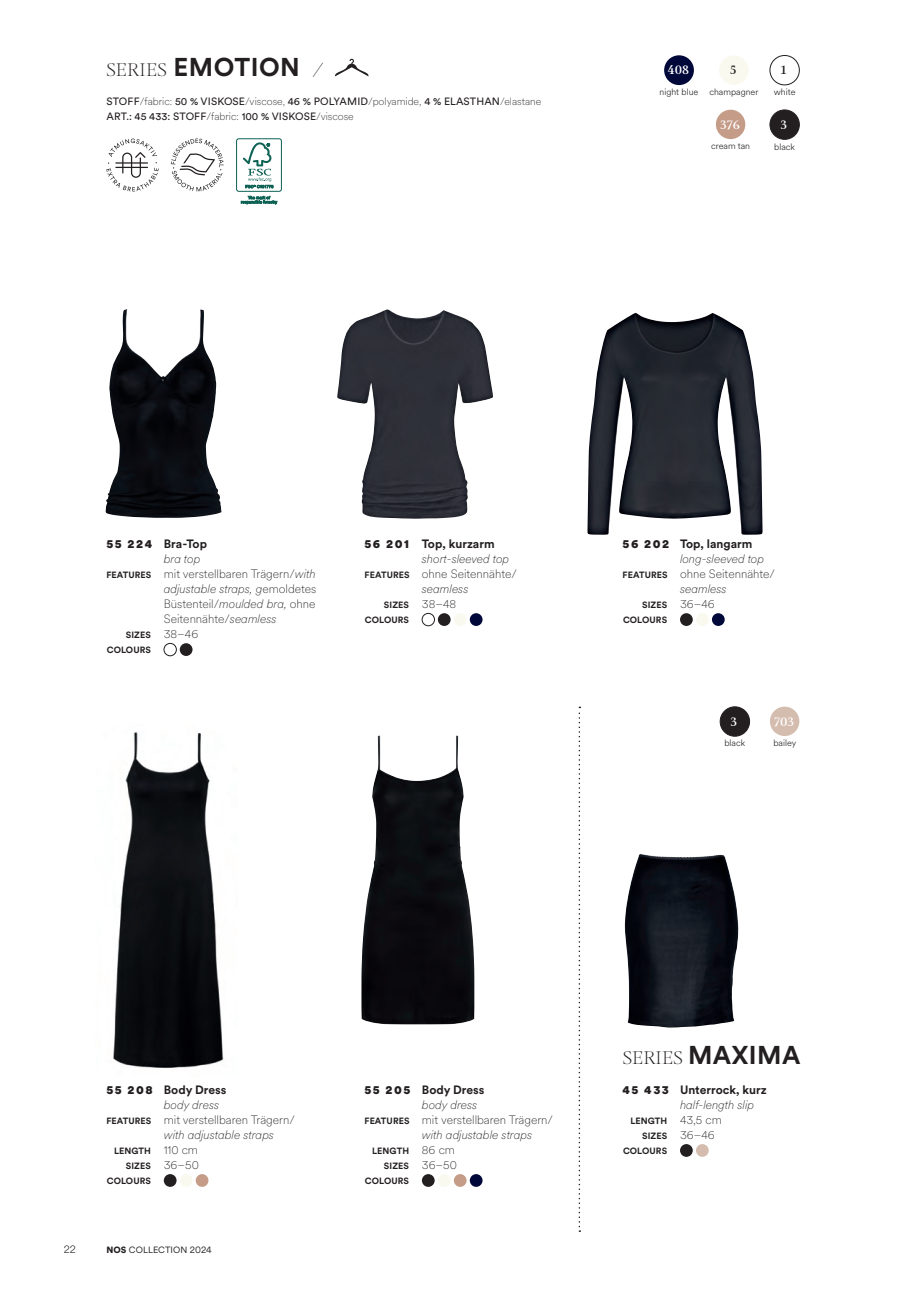
<style>
.page{position:relative;width:919px;height:1289px;background:#fff}
.page>*{position:absolute;margin:0;border:0;box-sizing:border-box;transform-origin:0 0}
.t1{font:700 25.5px "Circular XX";letter-spacing:.02em;color:#231f20}
.t2{font:300 18px "Bota";letter-spacing:.02em;color:#231f20}
.t3{font:100 12px "Circular XX";color:#231f20}
.t4{font:italic 100 12px/15px "Circular XX";color:#231f20}
.t5{font:700 12px "Circular XX";color:#231f20}
.t6{font:700 12px "Bota";color:#fff}
.t7{font:700 12px "Bota";color:#231f20}
.t8{font:10.5px/15px "Circular XX";letter-spacing:.01em;color:#231f20}
.t9{font:300 10.5px "Circular XX";color:#231f20}
.t10{font:700 9px/15px "Circular XX";letter-spacing:.01em;color:#231f20}
.t11{font:300 9px "Circular XX";color:#231f20}
.t12{font:9px "Circular XX";letter-spacing:.01em;color:#231f20}
.s1{font-family:"Bota";font-weight:300;font-size:18px}
.s2{font-family:"Bota";font-weight:300;font-style:italic;font-size:18px}
.s3{font-weight:100}
.s4{font-weight:900}
.s5{font-weight:700;font-size:9px}
.s6{font-style:italic}
.s7{font-style:normal}
.s8{font-weight:100;font-size:12px}
.s9{font-family:"Circular XX";font-weight:700;font-size:25.5px}
.s10{font-weight:900;font-style:normal}
.s11{font-weight:700;font-style:normal}
</style>
<div class="page">
<div style="left:680px;top:1144px;width:12px;height:12px;background:#231f20;border-radius:50%"></div>
<div style="left:696px;top:1144px;width:12px;height:12px;background:#d4bcae;border-radius:50%"></div>
<img style="left:624px;top:854px;width:114px;height:173px">
<img style="left:361px;top:735px;width:113px;height:289px">
<img style="left:113px;top:732px;width:111px;height:336px">
<div style="left:422px;top:1174px;width:12px;height:12px;background:#231f20;border-radius:50%"></div>
<div style="left:438px;top:1174px;width:12px;height:12px;background:#f9f9ef;border-radius:50%"></div>
<div style="left:454px;top:1174px;width:12px;height:12px;background:#c59c88;border-radius:50%"></div>
<div style="left:469px;top:1174px;width:13px;height:12px;background:#00083a;border-radius:50%"></div>
<div style="left:164px;top:1174px;width:12px;height:12px;background:#231f20;border-radius:50%"></div>
<div style="left:180px;top:1174px;width:12px;height:12px;background:#f9f9ef;border-radius:50%"></div>
<div style="left:196px;top:1174px;width:12px;height:12px;background:#c59c88;border-radius:50%"></div>
<div style="left:164px;top:643px;width:12px;height:13px;border:1px solid #231f20;border-radius:50%"></div>
<div style="left:180px;top:643px;width:12px;height:13px;background:#231f20;border-radius:50%"></div>
<img style="left:105px;top:309px;width:116px;height:209px">
<div style="left:422px;top:613px;width:12px;height:13px;border:1px solid #231f20;border-radius:50%"></div>
<div style="left:438px;top:613px;width:12px;height:13px;background:#231f20;border-radius:50%"></div>
<div style="left:454px;top:613px;width:12px;height:13px;background:#f9f9ef;border-radius:50%"></div>
<div style="left:469px;top:613px;width:13px;height:13px;background:#00083a;border-radius:50%"></div>
<img style="left:337px;top:310px;width:131px;height:208px">
<div style="left:680px;top:613px;width:12px;height:13px;background:#231f20;border-radius:50%"></div>
<div style="left:696px;top:613px;width:12px;height:13px;background:#f9f9ef;border-radius:50%"></div>
<div style="left:712px;top:613px;width:12px;height:13px;background:#00083a;border-radius:50%"></div>
<img style="left:587px;top:313px;width:175px;height:222px">
<div style="left:769px;top:55px;width:30px;height:30px;border:1px solid #231f20;border-radius:50%"></div>
<div style="left:715px;top:110px;width:30px;height:29px;background:#c59c88;border-radius:50%"></div>
<div style="left:719px;top:55px;width:29px;height:30px;background:#f9f9ef;border-radius:50%"></div>
<div style="left:769px;top:706px;width:30px;height:30px;background:#d4bcae;border-radius:50%"></div>
<div style="left:769px;top:110px;width:30px;height:29px;background:#231f20;border-radius:50%"></div>
<div style="left:769px;top:110px;width:30px;height:29px;border:1px solid #231f20;border-radius:50%"></div>
<div style="left:720px;top:706px;width:29px;height:30px;background:#231f20;border-radius:50%"></div>
<div style="left:720px;top:706px;width:29px;height:30px;border:1px solid #231f20;border-radius:50%"></div>
<div style="left:664px;top:55px;width:29px;height:30px;background:#00083a;border-radius:50%"></div>
<svg style="left:335px;top:59px;width:34px;height:18px"></svg>
<svg style="left:106px;top:138px;width:53px;height:53px"></svg>
<svg style="left:171px;top:138px;width:53px;height:53px"></svg>
<div style="left:236px;top:138px;width:45px;height:53px;border:1px solid #0d6254;border-radius:2px"></div>
<svg style="left:243px;top:142px;width:30px;height:46px"></svg>
<svg style="left:241px;top:196px;width:36px;height:8px"></svg>
<svg style="left:578px;top:706px;width:2px;height:525px"></svg>
<h1 class="t1" style="left:106px;top:50px;width:224px"><span class="s1">SERIES</span> EMOTION <span class="s2">/</span></h1>
<p class="t8" style="left:106px;top:94px;width:436px">STOFF<span class="s3">/fabric:</span> 50 % VISKOSE<span class="s3">/viscose,</span> 46 % POLYAMID<span class="s3">/polyamide,</span> 4 % ELASTHAN<span class="s3">/elastane<br></span>ART.: 45 433: STOFF<span class="s3">/fabric:</span> 100 % VISKOSE<span class="s3">/viscose</span></p>
<p class="t6" style="left:667px;top:62px;width:23px">408</p>
<p class="t7" style="left:730px;top:62px;width:8px">5</p>
<p class="t7" style="left:780px;top:62px;width:8px">1</p>
<p class="t11" style="left:659px;top:86px;width:40px">night blue</p>
<p class="t11" style="left:773px;top:85px;width:23px">white</p>
<p class="t11" style="left:709px;top:85px;width:51px">champagner</p>
<p class="t6" style="left:720px;top:116px;width:22px">376</p>
<p class="t11" style="left:711px;top:140px;width:41px">cream tan</p>
<p class="t6" style="left:780px;top:116px;width:8px">3</p>
<p class="t11" style="left:774px;top:140px;width:22px">black</p>
<p class="t5" style="left:106px;top:535px;width:102px"><span class="s4">55 224</span> Bra-Top</p>
<p class="t4" style="left:164px;top:550px;width:38px">bra top</p>
<p class="t3" style="left:106px;top:566px;width:211px"><span class="s5">FEATURES</span> mit verstellbaren Trägern/<span class="s6">with</span></p>
<p class="t4" style="left:164px;top:580px;width:154px">adjustable straps, g<span class="s7">emoldetes</span></p>
<p class="t3" style="left:164px;top:596px;width:153px">Büstenteil/<span class="s6">moulded bra,</span> ohne</p>
<p class="t3" style="left:164px;top:611px;width:114px">Seitennähte/<span class="s6">seamless</span></p>
<p class="t10" style="left:107px;top:627px;width:93px;text-indent:19px">SIZES <span class="s8">38–46<br></span>COLOURS</p>
<p class="t5" style="left:364px;top:535px;width:132px"><span class="s4">56 201</span> Top, kurzarm</p>
<p class="t4" style="left:422px;top:550px;width:89px">short-sleeved top</p>
<p class="t3" style="left:364px;top:566px;width:154px"><span class="s5">FEATURES</span> ohne Seitennähte/</p>
<p class="t4" style="left:422px;top:580px;width:48px">seamless</p>
<p class="t10" style="left:365px;top:597px;width:93px;text-indent:19px">SIZES <span class="s8">38–48<br></span>COLOURS</p>
<p class="t5" style="left:622px;top:535px;width:131px"><span class="s4">56 202</span> Top, langarm</p>
<p class="t4" style="left:680px;top:550px;width:86px">long-sleeved top</p>
<p class="t3" style="left:622px;top:566px;width:154px"><span class="s5">FEATURES</span> ohne Seitennähte/</p>
<p class="t4" style="left:680px;top:580px;width:48px">seamless</p>
<p class="t10" style="left:623px;top:597px;width:93px;text-indent:19px">SIZES <span class="s8">36–46<br></span>COLOURS</p>
<p class="t6" style="left:730px;top:713px;width:8px">3</p>
<p class="t11" style="left:724px;top:737px;width:22px">black</p>
<p class="t6" style="left:774px;top:712px;width:22px">703</p>
<p class="t11" style="left:773px;top:736px;width:24px">bailey</p>
<p class="t5" style="left:106px;top:1081px;width:121px"><span class="s4">55 208</span> Body Dress</p>
<p class="t4" style="left:164px;top:1096px;width:57px">body dress</p>
<p class="t3" style="left:106px;top:1111px;width:190px"><span class="s5">FEATURES</span> mit verstellbaren Trägern/</p>
<p class="t4" style="left:164px;top:1126px;width:112px">with adjustable straps</p>
<p class="t10" style="left:114px;top:1142px;width:85px">LENGTH <span class="s8">110 cm</span></p>
<p class="t10" style="left:126px;top:1157px;width:74px">SIZES <span class="s8">36–50</span></p>
<p class="t10" style="left:107px;top:1172px;width:46px">COLOURS</p>
<p class="t9" style="left:64px;top:1242px;width:14px">22</p>
<p class="t12" style="left:106px;top:1243px;width:107px"><span class="s4">NOS</span> COLLECTION 2024</p>
<p class="t5" style="left:364px;top:1081px;width:121px"><span class="s4">55 205</span> Body Dress</p>
<p class="t4" style="left:422px;top:1096px;width:57px">body dress</p>
<p class="t3" style="left:364px;top:1111px;width:190px"><span class="s5">FEATURES</span> mit verstellbaren Trägern/</p>
<p class="t4" style="left:422px;top:1126px;width:112px">with adjustable straps</p>
<p class="t10" style="left:372px;top:1142px;width:84px">LENGTH <span class="s8">86 cm</span></p>
<p class="t10" style="left:384px;top:1157px;width:74px">SIZES <span class="s8">36–50</span></p>
<p class="t10" style="left:365px;top:1172px;width:46px">COLOURS</p>
<h2 class="t2" style="left:622px;top:1044px;width:179px">SERIES <span class="s9">MAXIMA</span></h2>
<p class="t4" style="left:680px;top:1081px;width:88px;text-indent:-57px"><span class="s10">45 433</span> <span class="s11">Unterrock, kurz </span>half-length slip</p>
<p class="t10" style="left:630px;top:1112px;width:93px">LENGTH <span class="s8">43,5 cm</span></p>
<p class="t10" style="left:642px;top:1127px;width:74px">SIZES <span class="s8">36–46</span></p>
<p class="t10" style="left:623px;top:1142px;width:46px">COLOURS</p>
</div>
